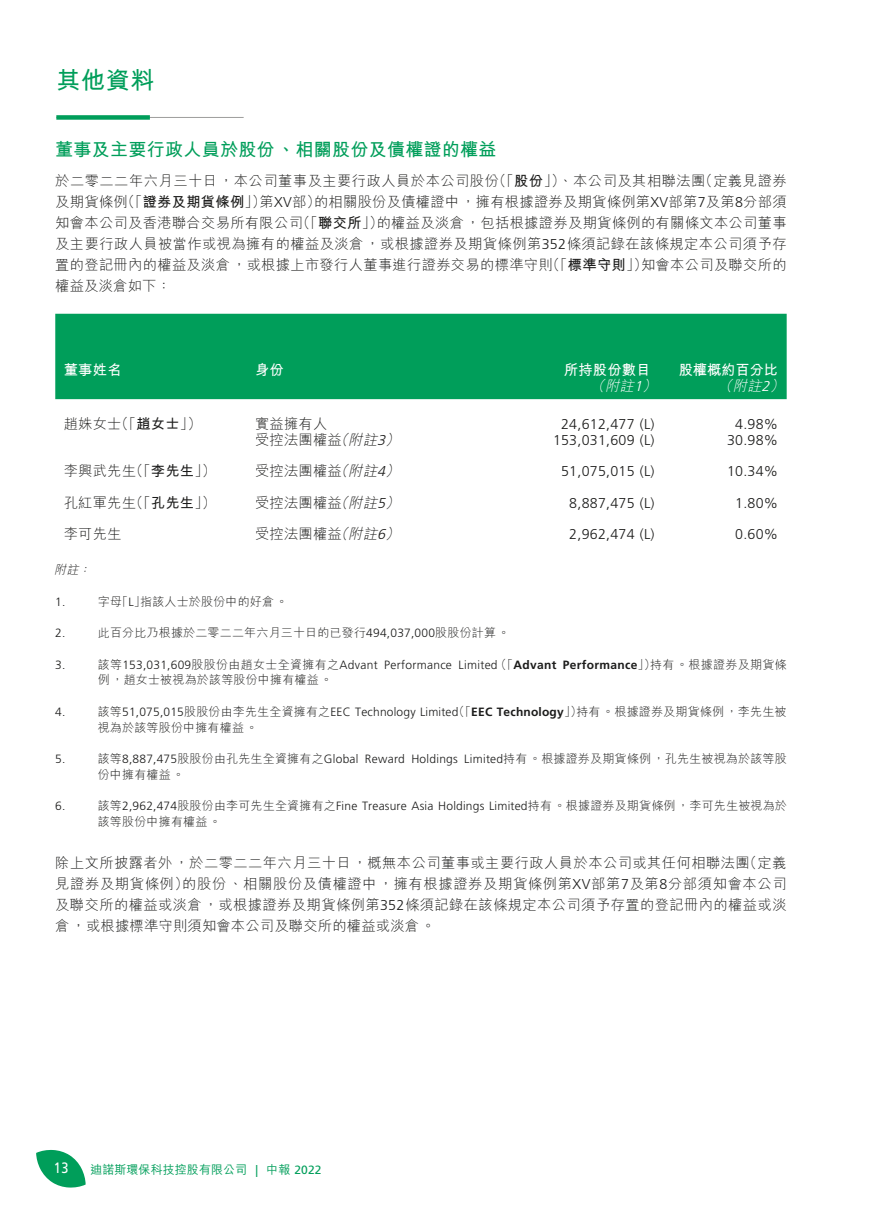
<style>
.page{position:relative;width:893px;height:1212px;background:#fff}
.page>*{position:absolute;margin:0;border:0;box-sizing:border-box;transform-origin:0 0}
.t1{font:700 24px "M Hei HK";color:#009e5a}
.t2{font:700 18px "M Hei HK";letter-spacing:.015em;color:#009e5a}
.t3{font:15px "Frutiger LT Std";color:#fff;scale:.85 1}
.t4{font:300 14.25px/21px "M Hei HK";letter-spacing:.03em;color:#1c1c1b}
.t5{font:300 14.25px/15.8px "Frutiger LT Std";letter-spacing:.015em;color:#1c1c1b;text-align:center}
.t6{font:700 14.25px "M Hei HK";letter-spacing:.015em;color:#fff}
.t7{font:italic 300 14.25px "M Hei HK";color:#1c1c1b}
.t8{font:700 14.25px "M Hei HK";letter-spacing:.02em;color:#1c1c1b}
.t9{font:italic 300 14.25px "M Hei HK";color:#fff}
.t10{font:700 14.25px "M Hei HK";letter-spacing:-.005em;color:#fff}
.t11{font:italic 300 14.25px "Frutiger LT Std";color:#fff}
.t12{font:300 12px "Frutiger LT Std";letter-spacing:.015em;color:#1c1c1b}
.t13{font:300 12px "M Hei HK";letter-spacing:.015em;color:#1c1c1b}
.t14{font:700 12px "Frutiger LT Std";letter-spacing:.025em;color:#1c1c1b}
.t15{font:500 12px "M Hei HK";letter-spacing:.005em;color:#009e5a}
.t16{font:12px "Frutiger LT Std";color:#009e5a}
.t17{font:italic 300 12px "M Hei HK";color:#1c1c1b}
.s1{font-weight:700}
.s2{font-family:"Frutiger LT Std"}
.s3{font-weight:300}
.s4{font-style:italic}
.s5{font-family:"M Hei HK"}
.s6{font-family:"M Hei HK";font-weight:300}
.s7{font-family:"M Hei HK";font-weight:500}
</style>
<div class="page">
<svg style="left:36px;top:1150px;width:50px;height:38px"></svg>
<hr style="left:56px;top:117px;width:188px;height:1px;background:#9d9d9c">
<div style="left:56px;top:115px;width:94px;height:5px;background:#009e5a"></div>
<div style="left:55px;top:314px;width:732px;height:85px;background:#009e5a"></div>
<h1 class="t1" style="left:56px;top:63px;width:100px">其他資料</h1>
<p class="t2" style="left:55px;top:137px;width:443px">董事及主要行政人員於股份、相關股份及債權證的權益</p>
<p class="t4" style="left:492px;top:170px;width:215px">（「<span class="s1">股份</span>」）、本公司及其相聯法團</p>
<p class="t4" style="left:699px;top:170px;width:90px">（定義見證券</p>
<p class="t4" style="left:314px;top:170px;width:474px;text-indent:-259px">於二零二二年六月三十日，本公司董事及主要行政人員於本公司股份<br>的相關股份及債權證中，擁有根據證券及期貨條例第<span class="s2">XV</span>部第<span class="s2">7</span>及第<span class="s2">8</span>分部須</p>
<p class="t8" style="left:121px;top:191px;width:147px"><span class="s3">（「</span>證券及期貨條例<span class="s3">」）</span></p>
<p class="t4" style="left:259px;top:191px;width:63px">第<span class="s2">XV</span>部）</p>
<p class="t4" style="left:55px;top:191px;width:74px">及期貨條例</p>
<p class="t4" style="left:296px;top:212px;width:89px">（「<span class="s1">聯交所</span>」）</p>
<p class="t4" style="left:55px;top:212px;width:249px">知會本公司及香港聯合交易所有限公司</p>
<p class="t4" style="left:55px;top:233px;width:733px">及主要行政人員被當作或視為擁有的權益及淡倉，或根據證券及期貨條例第<span class="s2">352</span>條須記錄在該條規定本公司須予存</p>
<p class="t4" style="left:641px;top:254px;width:147px">知會本公司及聯交所的</p>
<p class="t4" style="left:377px;top:212px;width:411px">的權益及淡倉，包括根據證券及期貨條例的有關條文本公司董事</p>
<p class="t4" style="left:546px;top:254px;width:103px">（「<span class="s1">標準守則</span>」）</p>
<p class="t4" style="left:55px;top:254px;width:499px">置的登記冊內的權益及淡倉，或根據上市發行人董事進行證券交易的標準守則權益及淡倉如下：</p>
<p class="t6" style="left:64px;top:359px;width:59px">董事姓名</p>
<p class="t6" style="left:255px;top:359px;width:30px">身份</p>
<p class="t4" style="left:115px;top:413px;width:88px">（「<span class="s1">趙女士</span>」）</p>
<p class="t4" style="left:64px;top:413px;width:59px">趙姝女士</p>
<p class="t4" style="left:255px;top:413px;width:74px">實益擁有人</p>
<p class="t7" style="left:334px;top:429px;width:20px">（</p>
<p class="t7" style="left:377px;top:429px;width:28px">(<span class="s2">3</span></p>
<p class="t4" style="left:255px;top:428px;width:128px">受控法團權益<span class="s4">附註</span></p>
<p class="t4" style="left:129px;top:460px;width:88px">（「<span class="s1">李先生</span>」）</p>
<p class="t4" style="left:64px;top:460px;width:74px">李興武先生</p>
<p class="t7" style="left:334px;top:461px;width:20px">（</p>
<p class="t7" style="left:377px;top:461px;width:28px">）<span class="s2">4</span></p>
<p class="t4" style="left:255px;top:460px;width:128px">受控法團權益<span class="s4">附註</span></p>
<p class="t4" style="left:129px;top:491px;width:88px">（「<span class="s1">孔先生</span>」）</p>
<p class="t4" style="left:64px;top:491px;width:74px">孔紅軍先生</p>
<p class="t7" style="left:334px;top:492px;width:20px">（</p>
<p class="t7" style="left:377px;top:492px;width:28px">）<span class="s2">5</span></p>
<p class="t4" style="left:255px;top:491px;width:128px">受控法團權益<span class="s4">附註</span></p>
<p class="t4" style="left:64px;top:523px;width:59px">李可先生</p>
<p class="t17" style="left:79px;top:561px;width:17px">：</p>
<p class="t17" style="left:54px;top:561px;width:29px">附註</p>
<p class="t7" style="left:334px;top:524px;width:20px">（</p>
<p class="t7" style="left:377px;top:524px;width:28px">）<span class="s2">6</span></p>
<p class="t4" style="left:255px;top:523px;width:128px">受控法團權益<span class="s4">附註</span></p>
<p class="t12" style="left:55px;top:595px;width:12px">1.</p>
<p class="t12" style="left:55px;top:626px;width:12px">2.</p>
<p class="t13" style="left:98px;top:593px;width:26px">字母</p>
<p class="t13" style="left:140px;top:593px;width:149px">指該人士於股份中的好倉。</p>
<p class="t13" style="left:116px;top:593px;width:31px">「」<span class="s2">L</span></p>
<p class="t13" style="left:98px;top:624px;width:413px">此百分比乃根據於二零二二年六月三十日的已發行<span class="s2">494,037,000</span>股股份計算。</p>
<p class="t6" style="left:564px;top:359px;width:88px">所持股份數目</p>
<p class="t10" style="left:679px;top:359px;width:101px">股權概約百分比</p>
<p class="t9" style="left:591px;top:375px;width:20px">（</p>
<p class="t9" style="left:605px;top:375px;width:57px">附註）</p>
<p class="t9" style="left:718px;top:375px;width:20px">（</p>
<p class="t9" style="left:762px;top:375px;width:28px">(<span class="s2">2</span></p>
<p class="t9" style="left:733px;top:375px;width:35px">附註</p>
<p class="t11" style="left:634px;top:378px;width:13px">1</p>
<p class="t5" style="left:553px;top:416px;width:103px">24,612,477 ( (L<br>153,031,609 ( (L</p>
<p class="t5" style="left:727px;top:416px;width:53px">4.98%<br>30.98%</p>
<p class="t5" style="left:727px;top:463px;width:53px">10.34%</p>
<p class="t5" style="left:561px;top:463px;width:95px">51,075,015 ( (L</p>
<p class="t5" style="left:569px;top:495px;width:87px">8,887,475 ( (L</p>
<p class="t5" style="left:569px;top:526px;width:87px">2,962,474 ( (L</p>
<p class="t5" style="left:735px;top:495px;width:44px">1.80%</p>
<p class="t5" style="left:735px;top:526px;width:44px">0.60%</p>
<p class="t12" style="left:55px;top:658px;width:12px">3.</p>
<p class="t12" style="left:98px;top:658px;width:281px"><span class="s5">該等</span>153,031,609<span class="s5">股股份由趙女士全資擁有之</span>Advant</p>
<p class="t14" style="left:495px;top:657px;width:63px"><span class="s6">（「</span>Advant</p>
<p class="t14" style="left:563px;top:657px;width:95px">Performance<span class="s6">」）</span></p>
<p class="t13" style="left:650px;top:656px;width:138px">持有。根據證券及期貨條</p>
<p class="t12" style="left:384px;top:658px;width:69px">Performance</p>
<p class="t12" style="left:458px;top:658px;width:41px">Limited</p>
<p class="t13" style="left:98px;top:671px;width:236px">例，趙女士被視為於該等股份中擁有權益。</p>
<p class="t12" style="left:55px;top:705px;width:12px">4.</p>
<p class="t12" style="left:98px;top:705px;width:362px"><span class="s5">該等</span>51,075,015<span class="s5">股股份由李先生全資擁有之</span>EEC Technology Limited</p>
<p class="t14" style="left:453px;top:705px;width:131px"><span class="s6">（「</span>EEC Technology<span class="s6">」）</span></p>
<p class="t13" style="left:576px;top:703px;width:212px">持有。根據證券及期貨條例，李先生被</p>
<p class="t13" style="left:98px;top:719px;width:161px">視為於該等股份中擁有權益。</p>
<p class="t12" style="left:55px;top:752px;width:12px">5.</p>
<p class="t12" style="left:98px;top:752px;width:262px"><span class="s5">該等</span>8,887,475<span class="s5">股股份由孔先生全資擁有之</span>Global</p>
<p class="t12" style="left:365px;top:752px;width:41px">Reward</p>
<p class="t13" style="left:464px;top:750px;width:324px"><span class="s2">Limited</span>持有。根據證券及期貨條例，孔先生被視為於該等股</p>
<p class="t12" style="left:411px;top:752px;width:48px">Holdings</p>
<p class="t12" style="left:55px;top:799px;width:12px">6.</p>
<p class="t13" style="left:98px;top:766px;width:88px">份中擁有權益。</p>
<p class="t12" style="left:98px;top:799px;width:691px"><span class="s5">該等</span>2,962,474<span class="s5">股股份由李可先生全資擁有之</span>Fine Treasure Asia Holdings Limited<span class="s5">持有。根據證券及期貨條例，李可先生被視為於</span></p>
<p class="t13" style="left:98px;top:813px;width:125px">該等股份中擁有權益。</p>
<p class="t4" style="left:743px;top:852px;width:45px">（定義</p>
<p class="t4" style="left:182px;top:852px;width:606px;text-indent:-127px">除上文所披露者外，於二零二二年六月三十日，概無本公司董事或主要行政人員於本公司或其任何相聯法團<br>的股份、相關股份及債權證中，擁有根據證券及期貨條例第<span class="s2">XV</span>部第<span class="s2">7</span>及第<span class="s2">8</span>分部須知會本公司</p>
<p class="t4" style="left:55px;top:873px;width:733px">見證券及期貨條例）<br>及聯交所的權益或淡倉，或根據證券及期貨條例第<span class="s2">352</span>條須記錄在該條規定本公司須予存置的登記冊內的權益或淡倉，或根據標準守則須知會本公司及聯交所的權益或淡倉。</p>
<p class="t3" style="left:54px;top:1159px;width:19px">13</p>
<p class="t15" style="left:90px;top:1161px;width:158px">迪諾斯環保科技控股有限公司</p>
<p class="t16" style="left:255px;top:1162px;width:4px">|</p>
<p class="t16" style="left:266px;top:1162px;width:57px"><span class="s7">中報</span> 2022</p>
</div>
